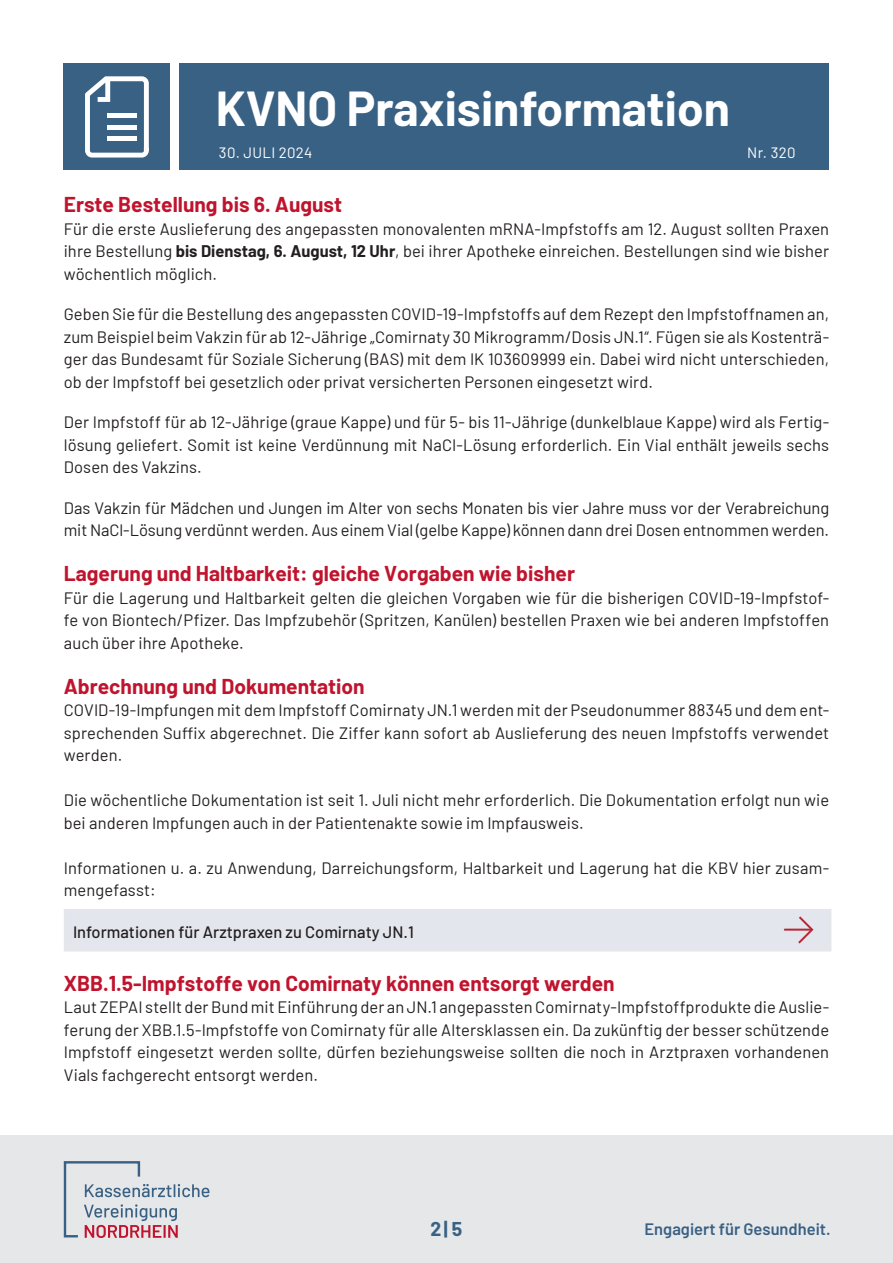
<style>
.page{position:relative;width:893px;height:1263px;background:#fff}
.page>*{position:absolute;margin:0;border:0;box-sizing:border-box;transform-origin:0 0}
.t1{font:700 48px "Barlow";color:#fff}
._3_0_-_Numerische_Aufzählung{font:700 21px "Barlow";color:#c0142e}
.t2{font:700 19.5px "Barlow";color:#396184}
._3_0_-_Numerische_Aufzählung-2{font:16.5px/22.5px "Barlow";letter-spacing:.005em;color:#231f20;text-align:justify}
.t3{font:500 16.5px "Barlow";color:#231f20}
.t4{font:600 16.5px "Barlow";color:#396184}
.t5{font:15px "Barlow";letter-spacing:.02em;color:#fff}
.s1{font-weight:700}
</style>
<div class="page">
<div style="left:180px;top:64px;width:649px;height:106px;background:#396184"></div>
<div style="left:64px;top:64px;width:106px;height:106px;background:#396184"></div>
<svg style="left:85px;top:76px;width:64px;height:82px"></svg>
<div style="left:107px;top:113px;width:30px;height:5px;background:#fff"></div>
<div style="left:107px;top:125px;width:30px;height:5px;background:#fff"></div>
<div style="left:107px;top:136px;width:30px;height:5px;background:#fff"></div>
<div style="left:0;top:1135px;width:893px;height:128px;background:#e6e7e9"></div>
<svg style="left:64px;top:1161px;width:145px;height:77px"></svg>
<div style="left:64px;top:909px;width:767px;height:42px;background:#e4e6ed"></div>
<svg style="left:796px;top:916px;width:18px;height:28px"></svg>
<hr style="left:785px;top:929px;width:26px;height:2px;background:#b72837">
<h1 class="t1" style="left:216px;top:73px;width:516px">KVNO Praxisinformation</h1>
<p class="t5" style="left:219px;top:142px;width:95px">30. JULI 2024</p>
<p class="t5" style="left:747px;top:142px;width:50px">Nr. 320</p>
<p class="_3_0_-_Numerische_Aufzählung" style="left:64px;top:189px;width:280px">Erste Bestellung bis 6. August</p>
<p class="_3_0_-_Numerische_Aufzählung-2" style="left:64px;top:216px;width:767px">Für die erste Auslieferung des angepassten monovalenten mRNA-Impfstoffs am 12. August sollten Praxen ihre Bestellung <span class="s1">bis Dienstag, 6. August, 12 Uhr</span>, bei ihrer Apotheke einreichen. Bestellungen sind wie bisher wöchentlich möglich.</p>
<p class="_3_0_-_Numerische_Aufzählung-2" style="left:64px;top:302px;width:767px">Geben Sie für die Bestellung des angepassten COVID-19-Impfstoffs auf dem Rezept den Impfstoffnamen an, zum Beispiel beim Vakzin für ab 12-Jährige „Comirnaty 30 Mikrogramm/Dosis JN.1“. Fügen sie als Kostenträ&shy;ger das Bundesamt für Soziale Sicherung (BAS) mit dem IK 103609999 ein. Dabei wird nicht unterschieden, ob der Impfstoff bei gesetzlich oder privat versicherten Personen eingesetzt wird.</p>
<p class="_3_0_-_Numerische_Aufzählung-2" style="left:64px;top:410px;width:767px">Der Impfstoff für ab 12-Jährige (graue Kappe) und für 5- bis 11-Jährige (dunkelblaue Kappe) wird als Fertig&shy;lösung geliefert. Somit ist keine Verdünnung mit NaCI-Lösung erforderlich. Ein Vial enthält jeweils sechs Dosen des Vakzins.</p>
<p class="_3_0_-_Numerische_Aufzählung-2" style="left:64px;top:495px;width:767px">Das Vakzin für Mädchen und Jungen im Alter von sechs Monaten bis vier Jahre muss vor der Verabreichung mit NaCl-Lösung verdünnt werden. Aus einem Vial (gelbe Kappe) können dann drei Dosen entnommen werden.</p>
<p class="_3_0_-_Numerische_Aufzählung" style="left:64px;top:558px;width:513px">Lagerung und Haltbarkeit: gleiche Vorgaben wie bisher</p>
<p class="_3_0_-_Numerische_Aufzählung-2" style="left:64px;top:585px;width:767px">Für die Lagerung und Haltbarkeit gelten die gleichen Vorgaben wie für die bisherigen COVID-19-Impfstof&shy;fe von Biontech/Pfizer. Das Impfzubehör (Spritzen, Kanülen) bestellen Praxen wie bei anderen Impfstoffen auch über ihre Apotheke.</p>
<p class="_3_0_-_Numerische_Aufzählung" style="left:64px;top:671px;width:302px">Abrechnung und Dokumentation</p>
<p class="_3_0_-_Numerische_Aufzählung-2" style="left:64px;top:698px;width:767px">COVID-19-Impfungen mit dem Impfstoff Comirnaty JN.1 werden mit der Pseudonummer 88345 und dem ent&shy;sprechenden Suffix abgerechnet. Die Ziffer kann sofort ab Auslieferung des neuen Impfstoffs verwendet werden.</p>
<p class="_3_0_-_Numerische_Aufzählung-2" style="left:64px;top:788px;width:767px">Die wöchentliche Dokumentation ist seit 1. Juli nicht mehr erforderlich. Die Dokumentation erfolgt nun wie bei anderen Impfungen auch in der Patientenakte sowie im Impfausweis.</p>
<p class="_3_0_-_Numerische_Aufzählung-2" style="left:64px;top:855px;width:767px">Informationen u. a. zu Anwendung, Darreichungsform, Haltbarkeit und Lagerung hat die KBV hier zusam&shy;mengefasst:</p>
<p class="t3" style="left:73px;top:920px;width:342px">Informationen für Arztpraxen zu Comirnaty JN.1</p>
<p class="_3_0_-_Numerische_Aufzählung" style="left:64px;top:968px;width:552px">XBB.1.5-Impfstoffe von Comirnaty können entsorgt werden</p>
<p class="_3_0_-_Numerische_Aufzählung-2" style="left:64px;top:995px;width:767px">Laut ZEPAI stellt der Bund mit Einführung der an JN.1 angepassten Comirnaty-Impfstoffprodukte die Auslie&shy;ferung der XBB.1.5-Impfstoffe von Comirnaty für alle Altersklassen ein. Da zukünftig der besser schützende Impfstoff eingesetzt werden sollte, dürfen beziehungsweise sollten die noch in Arztpraxen vorhandenen Vials fachgerecht entsorgt werden.</p>
<p class="t2" style="left:431px;top:1214px;width:33px">2| 5</p>
<p class="t4" style="left:645px;top:1217px;width:188px">Engagiert für Gesundheit.</p>
</div>
